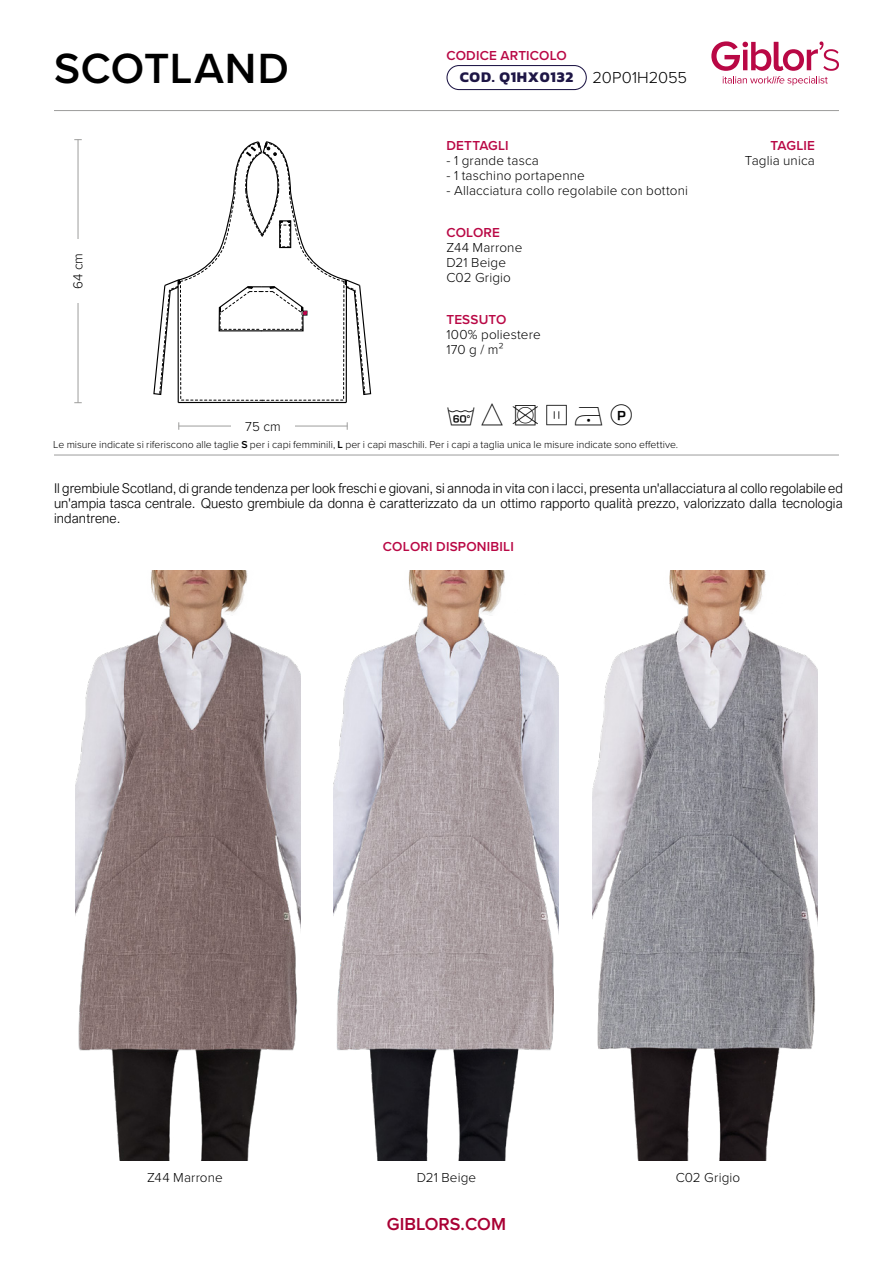
<style>
.page{position:relative;width:893px;height:1263px;background:#fff}
.page>*{position:absolute;margin:0;border:0;box-sizing:border-box;transform-origin:0 0}
.t1{font:600 43.8px "Proxima Nova";letter-spacing:.015em;color:#000}
.t2{font:600 18px "Proxima Nova";color:#a90034}
.t3{font:700 15px "Kanit";letter-spacing:.05em;color:#1e1646}
.t4{font:300 13.5px/15px "Arial Nova";letter-spacing:.01em;color:#000;text-align:justify}
.t5{font:300 13.5px/15px "Proxima Nova";letter-spacing:.01em;color:#000}
.t6{font:600 13.5px "Proxima Nova";letter-spacing:.015em;color:#b90845}
.t7{font:300 10.5px "Proxima Nova";color:#000}
.s1{font-family:"Proxima Nova";font-weight:300;font-size:16.5px;color:#000}
.s2{font-weight:600}
</style>
<div class="page">
<svg style="left:711px;top:41px;width:128px;height:44px"></svg>
<hr style="left:54px;top:110px;width:785px;height:1px;background:#9d9d9c">
<hr style="left:54px;top:455px;width:785px;height:1px;background:#9d9d9c">
<hr style="left:78px;top:139px;width:1px;height:264px;background:#9d9d9c">
<div style="left:72px;top:239px;width:10px;height:64px;background:#fff"></div>
<svg style="left:546px;top:405px;width:21px;height:20px"></svg>
<hr style="left:346px;top:280px;width:1px;height:122px;background:#000">
<hr style="left:177px;top:280px;width:2px;height:122px;background:#000">
<hr style="left:178px;top:402px;width:84px;height:1px;background:#000">
<hr style="left:262px;top:402px;width:84px;height:1px;background:#000">
<svg style="left:153px;top:141px;width:219px;height:260px"></svg>
<hr style="left:179px;top:426px;width:168px;height:1px;background:#9d9d9c">
<div style="left:231px;top:420px;width:64px;height:10px;background:#fff"></div>
<div style="left:446px;top:65px;width:141px;height:25px;border:1px solid #1e1646;border-radius:12px"></div>
<img style="left:75px;top:571px;width:226px;height:589px">
<img style="left:593px;top:571px;width:225px;height:589px">
<img style="left:333px;top:571px;width:226px;height:589px">
<h1 class="t1" style="left:54px;top:36px;width:236px">SCOTLAND</h1>
<p class="t5" style="left:70px;top:289px;width:38px;rotate:-90deg">64 cm</p>
<p class="t5" style="left:245px;top:418px;width:37px">75 cm</p>
<p class="t6" style="left:446px;top:46px;width:122px">CODICE ARTICOLO</p>
<p class="t3" style="left:460px;top:66px;width:229px">COD. Q1HX0132 <span class="s1">20P01H2055</span></p>
<p class="t6" style="left:446px;top:136px;width:64px">DETTAGLI</p>
<p class="t5" style="left:446px;top:152px;width:94px">- 1 grande tasca</p>
<p class="t5" style="left:446px;top:167px;width:140px">- 1 taschino portapenne</p>
<p class="t5" style="left:446px;top:182px;width:243px">- Allacciatura collo regolabile con bottoni</p>
<p class="t6" style="left:446px;top:223px;width:55px">COLORE</p>
<p class="t5" style="left:446px;top:239px;width:77px">Z44 Marrone<br>D21 Beige<br>C02 Grigio</p>
<p class="t6" style="left:446px;top:310px;width:61px">TESSUTO</p>
<p class="t5" style="left:446px;top:326px;width:96px">100% poliestere<br>170 g / m²</p>
<p class="t7" style="left:53px;top:436px;width:626px">Le misure indicate si riferiscono alle taglie <span class="s2">S</span> per i capi femminili, <span class="s2">L</span> per i capi maschili. Per i capi a taglia unica le misure indicate sono effettive.</p>
<p class="t6" style="left:770px;top:136px;width:46px">TAGLIE</p>
<p class="t5" style="left:745px;top:152px;width:71px">Taglia unica</p>
<p class="t4" style="left:54px;top:481px;width:790px">Il grembiule Scotland, di grande tendenza per look freschi e giovani, si annoda in vita con i lacci, presenta un'allacciatura al collo regolabile ed un'ampia tasca centrale. Questo grembiule da donna è caratterizzato da un ottimo rapporto qualità prezzo, valorizzato dalla tecnologia indantrene.</p>
<p class="t6" style="left:383px;top:536px;width:133px">COLORI DISPONIBILI</p>
<p class="t5" style="left:147px;top:1169px;width:77px">Z44 Marrone</p>
<p class="t5" style="left:417px;top:1169px;width:61px">D21 Beige</p>
<p class="t5" style="left:676px;top:1169px;width:66px">C02 Grigio</p>
<h2 class="t2" style="left:387px;top:1210px;width:121px">GIBLORS.COM</h2>
</div>
